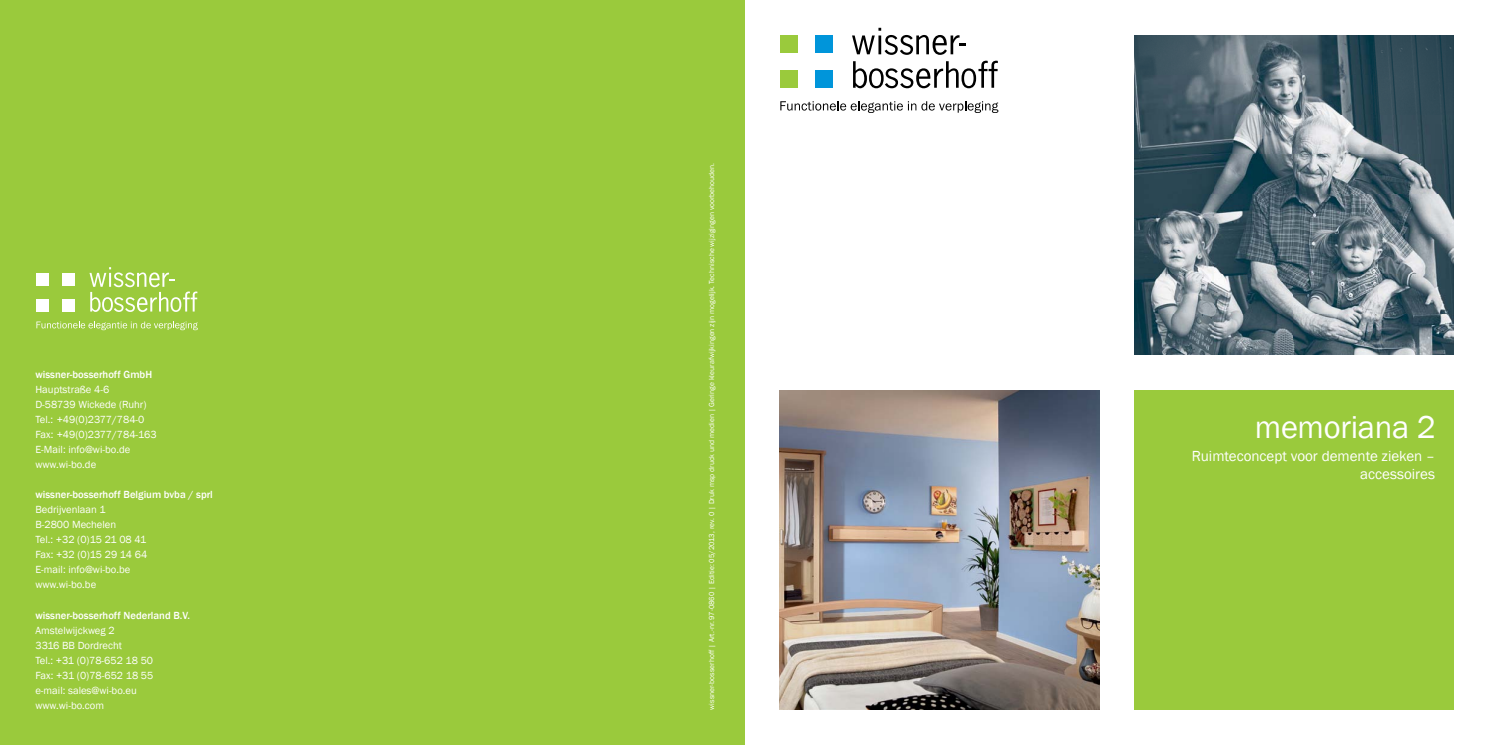
<style>
.page{position:relative;width:1489px;height:745px;background:#fff}
.page>*{position:absolute;margin:0;border:0;box-sizing:border-box;transform-origin:0 0}
.t1{font:32.5px "Franklin Gothic";letter-spacing:-.01em;color:#fff}
.t2{font:15px/18px "Franklin Gothic";color:#fff;text-align:right}
.t3{font:10.62px/15px "Franklin Gothic";color:#fff}
.t4{font:500 10.62px "Franklin Gothic";color:#fff}
.t5{font:7.5px "Franklin Gothic";color:#fff}
</style>
<div class="page">
<div style="left:0;top:0;width:744px;height:744px;background:#9aca3c"></div>
<div style="left:1134px;top:390px;width:319px;height:319px;background:#9aca3c"></div>
<img style="left:1134px;top:35px;width:319px;height:319px">
<img style="left:780px;top:390px;width:318px;height:319px">
<div style="left:36px;top:298px;width:13px;height:13px;background:#fff"></div>
<div style="left:62px;top:298px;width:13px;height:13px;background:#fff"></div>
<div style="left:36px;top:272px;width:13px;height:13px;background:#fff"></div>
<div style="left:62px;top:272px;width:13px;height:13px;background:#fff"></div>
<svg style="left:89px;top:267px;width:108px;height:45px"></svg>
<svg style="left:36px;top:321px;width:162px;height:9px"></svg>
<div style="left:780px;top:70px;width:17px;height:18px;background:#9aca3c"></div>
<div style="left:815px;top:70px;width:17px;height:18px;background:#0095da"></div>
<div style="left:780px;top:35px;width:17px;height:18px;background:#9aca3c"></div>
<div style="left:815px;top:35px;width:17px;height:18px;background:#0095da"></div>
<svg style="left:853px;top:61px;width:144px;height:27px"></svg>
<svg style="left:852px;top:28px;width:114px;height:27px"></svg>
<svg style="left:780px;top:101px;width:218px;height:12px"></svg>
<p class="t4" style="left:35px;top:368px;width:118px">wissner-bosserhoff GmbH</p>
<p class="t3" style="left:35px;top:382px;width:123px">Hauptstraße 4-6<br>D-58739 Wickede (Ruhr)<br>Tel.: +49(0)2377/784-0<br>Fax: +49(0)2377/784-163<br>E-Mail: info@wi-bo.de www.wi-bo.de</p>
<p class="t4" style="left:35px;top:488px;width:179px">wissner-bosserhoff Belgium bvba / sprl</p>
<p class="t3" style="left:35px;top:502px;width:113px">Bedrijvenlaan 1<br>B-2800 Mechelen<br>Tel.: +32 (0)15 21 08 41<br>Fax: +32 (0)15 29 14 64<br>E-mail: info@wi-bo.be www.wi-bo.be</p>
<p class="t4" style="left:35px;top:608px;width:156px">wissner-bosserhoff Nederland B.V.</p>
<p class="t3" style="left:35px;top:622px;width:119px">Amstelwijckweg 2<br>3316 BB Dordrecht<br>Tel.: +31 (0)78-652 18 50<br>Fax: +31 (0)78-652 18 55 e-mail: sales@wi-bo.eu www.wi-bo.com</p>
<p class="t5" style="left:707px;top:709px;width:548px;rotate:-90deg">wissner-bosserhoff | Art.-nr. 97-0860 | Editie: 05/2013, rev. 0 | Druk msp druck und medien | Geringe kleurafwijkingen zijn mogelijk. Technische wijzigingen voorbehouden.</p>
<h1 class="t1" style="left:1254px;top:406px;width:182px">memoriana 2</h1>
<h2 class="t2" style="left:1191px;top:447px;width:244px">Ruimteconcept voor demente zieken – accessoires</h2>
</div>
